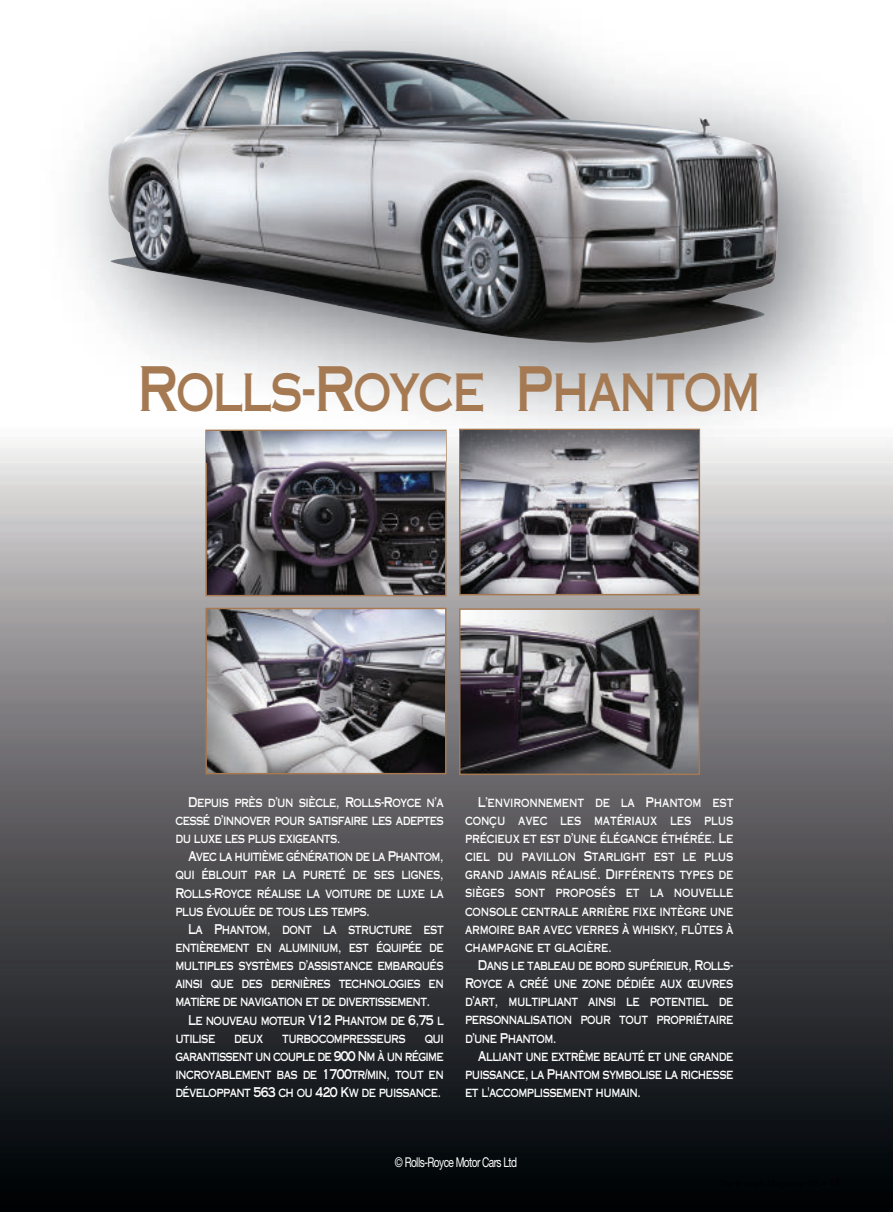
<style>
.page{position:relative;width:893px;height:1212px;background:#fff}
.page>*{position:absolute;margin:0;border:0;box-sizing:border-box;transform-origin:0 0}
.t1{font:61.5px "Copperplate Thirty One AB";letter-spacing:-.045em;color:#a57a53;scale:.75 1}
.t2{font:13.5px/18.1px "Copperplate Thirty One AB";letter-spacing:-.055em;color:#fff;text-align:justify;scale:.75 1}
.t3{font:13.5px "Helvetica Neue";letter-spacing:-.055em;color:#fff;scale:.75 1}
</style>
<div class="page">
<img style="left:0;top:463px;width:893px;height:749px">
<img style="left:719px;top:1180px;width:68px;height:9px">
<svg style="left:829px;top:1178px;width:11px;height:9px"></svg>
<img style="left:208px;top:463px;width:235px;height:130px">
<div style="left:205px;top:430px;width:241px;height:166px;border:2px solid #a57a53"></div>
<img style="left:462px;top:463px;width:235px;height:129px">
<div style="left:459px;top:429px;width:241px;height:166px;border:2px solid #a57a53"></div>
<img style="left:208px;top:611px;width:235px;height:160px">
<div style="left:205px;top:608px;width:241px;height:166px;border:2px solid #a57a53"></div>
<img style="left:462px;top:611px;width:235px;height:161px">
<div style="left:459px;top:608px;width:241px;height:167px;border:2px solid #a57a53"></div>
<img style="left:0;top:426px;width:893px;height:37px">
<img style="left:205px;top:430px;width:241px;height:33px">
<img style="left:207px;top:431px;width:238px;height:32px">
<img style="left:459px;top:429px;width:241px;height:34px">
<img style="left:460px;top:430px;width:239px;height:33px">
<img style="left:108px;top:50px;width:671px;height:293px">
<h1 class="t1" style="left:137px;top:354px;width:833px">Rolls-Royce Phantom</h1>
<p class="t2" style="left:175px;top:793px;width:359px;text-indent:13px">Depuis près d’un siècle, Rolls-Royce n’a cessé d’innover pour satisfaire les adeptes du luxe les plus exigeants.</p>
<p class="t2" style="left:175px;top:847px;width:359px;text-indent:13px">Avec la huitième génération de la Phantom, qui éblouit par la pureté de ses lignes, Rolls-Royce réalise la voiture de luxe la plus évoluée de tous les temps.</p>
<p class="t2" style="left:188px;top:920px;width:342px">La Phantom, dont la structure est</p>
<p class="t2" style="left:175px;top:938px;width:359px">entièrement en aluminium, est équipée de</p>
<p class="t2" style="left:175px;top:956px;width:359px">multiples systèmes d’assistance embarqués</p>
<p class="t2" style="left:175px;top:974px;width:359px">ainsi que des dernières technologies en</p>
<p class="t2" style="left:175px;top:993px;width:341px">matière de navigation et de divertissement.</p>
<p class="t2" style="left:188px;top:1011px;width:342px">Le nouveau moteur V12 Phantom de 6,75 l</p>
<p class="t2" style="left:175px;top:1029px;width:55px">utilise</p>
<p class="t2" style="left:234px;top:1029px;width:40px">deux</p>
<p class="t2" style="left:282px;top:1029px;width:166px">turbocompresseurs</p>
<p class="t2" style="left:175px;top:1029px;width:359px;text-indent:249px">qui garantissent un couple de 900 Nm à un régime incroyablement bas de 1700tr/min, tout en développant 563 ch ou 420 Kw de puissance.</p>
<p class="t2" style="left:465px;top:793px;width:359px;text-indent:13px">L’environnement de la Phantom est conçu avec les matériaux les plus précieux et est d’une élégance éthérée. Le ciel du pavillon Starlight est le plus grand jamais réalisé. Différents types de sièges sont proposés et la nouvelle console centrale arrière fixe intègre une armoire bar avec verres à whisky, flûtes à champagne et glacière.</p>
<p class="t2" style="left:465px;top:956px;width:359px;text-indent:13px">Dans le tableau de bord supérieur, Rolls-Royce a créé une zone dédiée aux œuvres d’art, multipliant ainsi le potentiel de personnalisation pour tout propriétaire d’une Phantom.</p>
<p class="t2" style="left:465px;top:1047px;width:359px;text-indent:13px">Alliant une extrême beauté et une grande puissance, la Phantom symbolise la richesse et l'accomplissement humain.</p>
<p class="t3" style="left:395px;top:1157px;width:164px">© Rolls-Royce Motor Cars Ltd</p>
</div>
